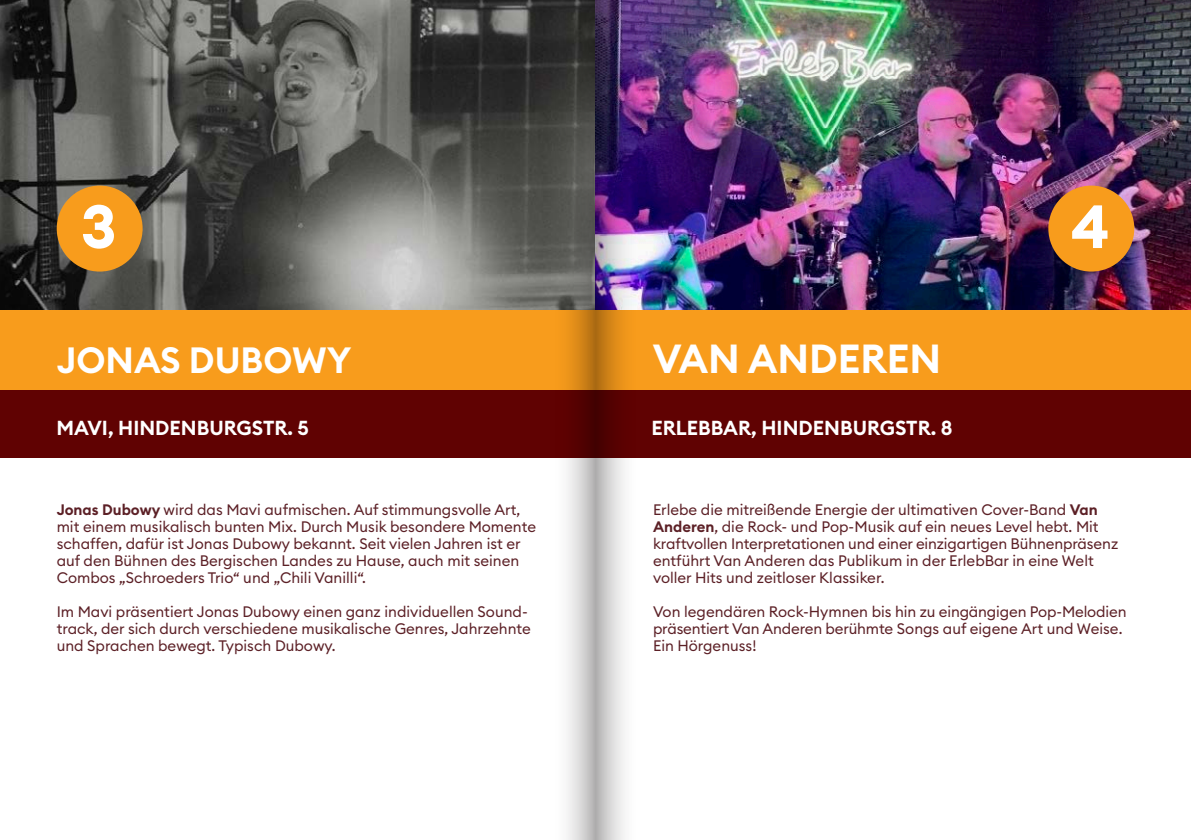
<style>
.page{position:relative;width:1191px;height:840px;background:#fff}
.page>*{position:absolute;margin:0;border:0;box-sizing:border-box;transform-origin:0 0}
.t1{font:700 60px "Euclid Circular B";color:#fff}
.t2{font:600 40px "Euclid Circular B";color:#fff}
.t3{font:600 36px "Euclid Circular B";color:#fff}
.t4{font:600 20px "Euclid Circular B";color:#fff}
.Absatzformat_1{font:15px/17px "Euclid Circular B";color:#5c2026}
.s1{font-weight:600}
</style>
<div class="page">
<img style="left:0;top:0;width:551px;height:310px">
<img style="left:639px;top:0;width:552px;height:310px">
<div style="left:0;top:338px;width:1191px;height:120px;background:#600202"></div>
<div style="left:1048px;top:185px;width:86px;height:86px;background:#f89c1c;border-radius:50%"></div>
<div style="left:57px;top:185px;width:86px;height:86px;background:#f89c1c;border-radius:50%"></div>
<div style="left:0;top:310px;width:1191px;height:79px;background:#f89c1c"></div>
<img style="left:595px;top:0;width:44px;height:839px">
<svg style="left:551px;top:0;width:44px;height:839px"></svg>
<p class="t1" style="left:81px;top:188px;width:37px">3</p>
<p class="t1" style="left:1071px;top:188px;width:40px">4</p>
<p class="t3" style="left:57px;top:336px;width:296px">JONAS DUBOWY</p>
<p class="t2" style="left:653px;top:333px;width:290px">VAN ANDEREN</p>
<p class="t4" style="left:57px;top:415px;width:254px">MAVI, HINDENBURGSTR. 5</p>
<p class="t4" style="left:651px;top:415px;width:303px">ERLEBBAR, HINDENBURGSTR. 8</p>
<p class="Absatzformat_1" style="left:57px;top:500px;width:481px"><span class="s1">Jonas Dubowy</span> wird das Mavi aufmischen. Auf stimmungsvolle Art, mit einem musikalisch bunten Mix. Durch Musik besondere Momente schaffen, dafür ist Jonas Dubowy bekannt. Seit vielen Jahren ist er auf den Bühnen des Bergischen Landes zu Hause, auch mit seinen Combos „Schroeders Trio“ und „Chili Vanilli“.</p>
<p class="Absatzformat_1" style="left:57px;top:602px;width:475px">Im Mavi präsentiert Jonas Dubowy einen ganz individuellen Sound&shy;track, der sich durch verschiedene musikalische Genres, Jahrzehnte und Sprachen bewegt. Typisch Dubowy.</p>
<p class="Absatzformat_1" style="left:653px;top:500px;width:467px">Erlebe die mitreißende Energie der ultimativen Cover-Band <span class="s1">Van Anderen</span>, die Rock- und Pop-Musik auf ein neues Level hebt. Mit kraftvollen Interpretationen und einer einzigartigen Bühnenpräsenz entführt Van Anderen das Publikum in der ErlebBar in eine Welt voller Hits und zeitloser Klassiker.</p>
<p class="Absatzformat_1" style="left:653px;top:602px;width:475px">Von legendären Rock-Hymnen bis hin zu eingängigen Pop-Melodien präsentiert Van Anderen berühmte Songs auf eigene Art und Weise.<br>Ein Hörgenuss!</p>
</div>
